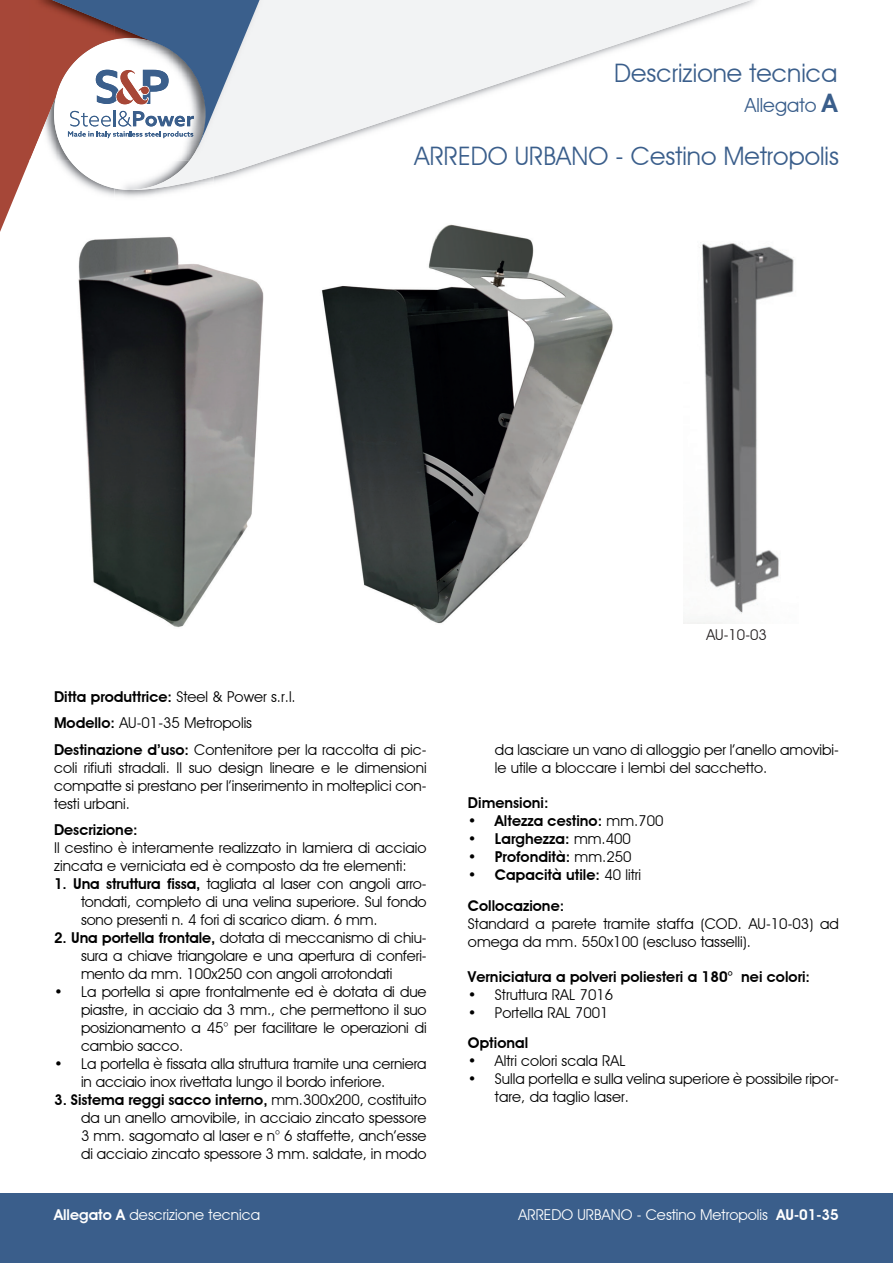
<style>
.page{position:relative;width:893px;height:1263px;background:#fff}
.page>*{position:absolute;margin:0;border:0;box-sizing:border-box;transform-origin:0 0}
.t1{font:25.5px "Advantage";color:#3a5e8b}
.t2{font:19.5px "Advantage";color:#3a5e8b}
.t3{font:15px/18px "Advantage";color:#000}
.t4{font:600 15px/30.8px "Advantage";color:#000}
.t5{font:15px "Advantage";color:#fff}
.t6{font:15px "Advantage";color:#231f20}
.s1{font-weight:600;font-size:25.5px}
.s2{font-weight:600}
.s3{font-weight:400}
</style>
<div class="page">
<svg style="left:260px;top:0;width:496px;height:168px;fill:#f2f3f4"></svg>
<img style="left:260px;top:0;width:4px;height:161px">
<svg style="left:0;top:0;width:260px;height:232px"></svg>
<div style="left:0;top:1193px;width:893px;height:70px;background:#3a5e8b"></div>
<img style="left:321px;top:224px;width:292px;height:400px">
<img style="left:683px;top:243px;width:111px;height:380px">
<img style="left:74px;top:226px;width:190px;height:402px">
<h1 class="t1" style="left:614px;top:57px;width:225px">Descrizione tecnica</h1>
<h2 class="t2" style="left:745px;top:94px;width:94px">Allegato <span class="s1">A</span></h2>
<h1 class="t1" style="left:415px;top:141px;width:426px">ARREDO URBANO - Cestino Metropolis</h1>
<p class="t3" style="left:54px;top:683px;width:374px;line-height:26.5px"><span class="s2">Ditta produttrice:</span> Steel &amp; Power s.r.l.<br><span class="s2">Modello:</span> AU-01-35 Metropolis<br><span class="s2">Destinazione d’uso:</span> Contenitore per la raccolta di pic-</p>
<p class="t3" style="left:54px;top:758px;width:374px;text-align:justify">coli rifiuti stradali. Il suo design lineare e le dimensioni compatte si prestano per l’inserimento in molteplici con&shy;testi urbani.</p>
<p class="t4" style="left:54px;top:814px;width:85px">Descrizione:</p>
<p class="t3" style="left:54px;top:839px;width:374px">Il cestino è interamente realizzato in lamiera di acciaio zincata e verniciata ed è composto da tre elementi:</p>
<p class="t3" style="left:81px;top:875px;width:347px;text-align:justify;text-indent:-27px"><span class="s2">1. Una struttura fissa,</span> tagliata al laser con angoli arro&shy;tondati, completo di una velina superiore. Sul fondo sono presenti n. 4 fori di scarico diam. 6 mm.</p>
<p class="t3" style="left:81px;top:929px;width:347px;text-align:justify;text-indent:-27px"><span class="s2">2. Una portella frontale,</span> dotata di meccanismo di chiu&shy;sura a chiave triangolare e una apertura di conferi&shy;mento da mm. 100x250 con angoli arrotondati</p>
<p class="t3" style="left:81px;top:983px;width:347px;text-align:justify;text-indent:-27px">• La portella si apre frontalmente ed è dotata di due piastre, in acciaio da 3 mm., che permettono il suo posizionamento a 45° per facilitare le operazioni di cambio sacco.</p>
<p class="t3" style="left:81px;top:1055px;width:347px;text-indent:-27px">• La portella è fissata alla struttura tramite una cerniera in acciaio inox rivettata lungo il bordo inferiore.</p>
<p class="t3" style="left:81px;top:1091px;width:347px;text-align:justify;text-indent:-27px"><span class="s2">3. Sistema reggi sacco interno,</span> mm.300x200, costituito da un anello amovibile, in acciaio zincato spessore 3 mm. sagomato al laser e n° 6 staffette, anch’esse di acciaio zincato spessore 3 mm. saldate, in modo</p>
<p class="t6" style="left:706px;top:626px;width:62px">AU-10-03</p>
<p class="t3" style="left:495px;top:740px;width:346px">da lasciare un vano di alloggio per l’anello amovibi&shy;le utile a bloccare i lembi del sacchetto.</p>
<p class="t4" style="left:468px;top:787px;width:82px">Dimensioni:</p>
<p class="t4" style="left:468px;top:805px;width:197px">• Altezza cestino: <span class="s3">mm.700</span></p>
<p class="t4" style="left:468px;top:823px;width:165px">• Larghezza: <span class="s3">mm.400</span></p>
<p class="t4" style="left:468px;top:841px;width:165px">• Profondità: <span class="s3">mm.250</span></p>
<p class="t4" style="left:468px;top:859px;width:175px">• Capacità utile: <span class="s3">40 litri<br></span>Collocazione:</p>
<p class="t3" style="left:468px;top:914px;width:372px">Standard a parete tramite staffa (COD. AU-10-03) ad omega da mm. 550x100 (escluso tasselli).</p>
<p class="t4" style="left:468px;top:961px;width:344px">Verniciatura a polveri poliesteri a 180° nei colori:</p>
<p class="t3" style="left:468px;top:985px;width:147px">• Struttura RAL 7016</p>
<p class="t3" style="left:468px;top:1003px;width:142px">• Portella RAL 7001</p>
<p class="t4" style="left:468px;top:1027px;width:62px">Optional</p>
<p class="t3" style="left:468px;top:1052px;width:159px">• Altri colori scala RAL</p>
<p class="t3" style="left:495px;top:1070px;width:345px;text-indent:-27px">• Sulla portella e sulla velina superiore è possibile ripor&shy;tare, da taglio laser.</p>
<p class="t5" style="left:54px;top:1205px;width:208px"><span class="s2">Allegato A</span> descrizione tecnica</p>
<p class="t5" style="left:518px;top:1205px;width:322px">ARREDO URBANO - Cestino Metropolis <span class="s2">AU-01-35</span></p>
</div>
